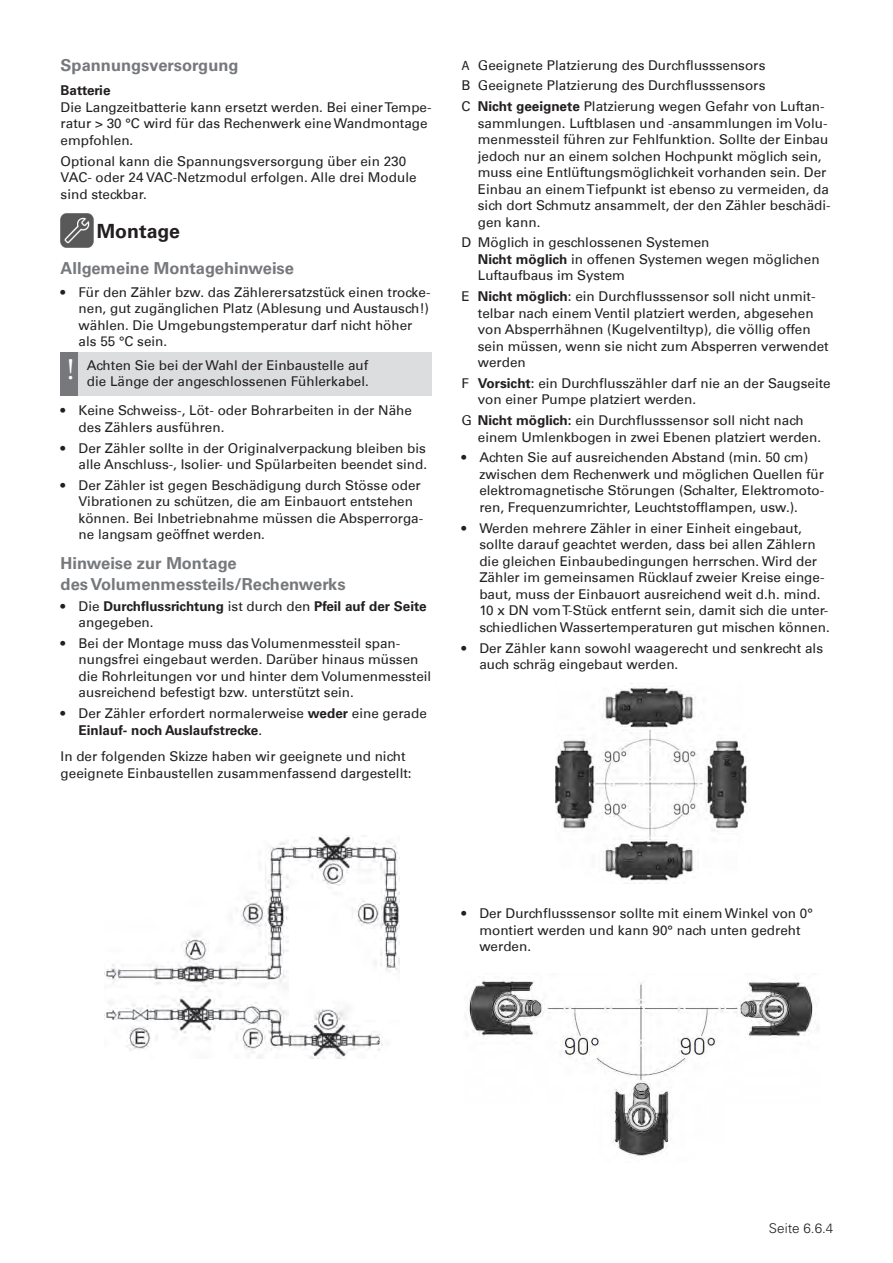
<style>
.page{position:relative;width:893px;height:1263px;background:#fff}
.page>*{position:absolute;margin:0;border:0;box-sizing:border-box;transform-origin:0 0}
.t1{font:700 19.5px "Univers LT Std";color:#231f20}
.t2{font:700 16.5px "Univers LT Std";color:#76787b}
.t3{font:13.5px/16.5px "Univers 55 Roman";color:#231f20}
.t4{font:700 13.5px/16.5px "Univers LT Std";color:#231f20}
.t5{font:300 13.5px "Univers LT Pro 45";color:#231f20}
.s1{font-family:"Univers 55 Roman";font-weight:400}
.s2{font-family:"Univers LT Std";font-weight:700}
.s3{font-family:"Univers";font-weight:700}
</style>
<div class="page">
<img style="left:106px;top:835px;width:294px;height:223px">
<img style="left:60px;top:214px;width:34px;height:33px">
<div style="left:78px;top:352px;width:354px;height:43px;background:#dcdddf"></div>
<div style="left:61px;top:352px;width:17px;height:43px;background:#76787b"></div>
<img style="left:555px;top:687px;width:192px;height:194px">
<img style="left:465px;top:980px;width:348px;height:178px">
<p class="t2" style="left:61px;top:56px;width:180px">Spannungsversorgung</p>
<p class="t4" style="left:61px;top:83px;width:51px">Batterie</p>
<p class="t3" style="left:61px;top:99px;width:372px">Die Langzeitbatterie kann ersetzt werden. Bei einer Tempe&shy;ratur &gt; 30 °C wird für das Rechenwerk eine Wandmontage empfohlen.</p>
<p class="t3" style="left:61px;top:153px;width:358px">Optional kann die Spannungsversorgung über ein 230<br>VAC- oder 24 VAC-Netzmodul erfolgen. Alle drei Module sind steckbar.</p>
<p class="t1" style="left:97px;top:220px;width:85px">Montage</p>
<p class="t2" style="left:61px;top:259px;width:235px">Allgemeine Montagehinweise</p>
<p class="t3" style="left:79px;top:284px;width:353px;text-indent:-18px">• Für den Zähler bzw. das Zählerersatzstück einen trocke&shy;nen, gut zugänglichen Platz (Ablesung und Austausch!) wählen. Die Umgebungstemperatur darf nicht höher als 55 °C sein.</p>
<p class="t3" style="left:87px;top:357px;width:283px">Achten Sie bei der Wahl der Einbaustelle auf</p>
<p class="t3" style="left:87px;top:373px;width:284px">die Länge der angeschlossenen Fühlerkabel.</p>
<p class="t3" style="left:79px;top:402px;width:335px;text-indent:-18px">• Keine Schweiss-, Löt- oder Bohrarbeiten in der Nähe des Zählers ausführen.</p>
<p class="t3" style="left:61px;top:440px;width:368px;text-align:right">• Der Zähler sollte in der Originalverpackung bleiben bis alle Anschluss-, Isolier- und Spülarbeiten beendet sind.</p>
<p class="t3" style="left:79px;top:477px;width:346px;text-indent:-18px">• Der Zähler ist gegen Beschädigung durch Stösse oder Vibrationen zu schützen, die am Einbauort entstehen können. Bei Inbetriebnahme müssen die Absperrorga&shy;ne langsam geöffnet werden.</p>
<p class="t2" style="left:61px;top:554px;width:177px">Hinweise zur Montage</p>
<p class="t2" style="left:61px;top:574px;width:287px">des Volumenmessteils/Rechenwerks</p>
<p class="t4" style="left:79px;top:598px;width:350px;text-indent:-18px"><span class="s1">• Die</span> Durchflussrichtung <span class="s1">ist durch den</span> Pfeil auf der Seite <span class="s1">angegeben.</span></p>
<p class="t3" style="left:79px;top:635px;width:354px;text-indent:-18px">• Bei der Montage muss das Volumenmessteil span&shy;nungsfrei eingebaut werden. Darüber hinaus müssen die Rohrleitungen vor und hinter dem Volumenmessteil ausreichend befestigt bzw. unterstützt sein.</p>
<p class="t3" style="left:79px;top:705px;width:350px;text-indent:-18px">• Der Zähler erfordert normalerweise <span class="s2">weder</span> eine gerade<br><span class="s2">Einlauf- noch Auslaufstrecke</span>.</p>
<p class="t3" style="left:61px;top:748px;width:353px">In der folgenden Skizze haben wir geeignete und nicht geeignete Einbaustellen zusammenfassend dargestellt:</p>
<p class="t3" style="left:478px;top:57px;width:289px">Geeignete Platzierung des Durchflusssensors</p>
<p class="t3" style="left:461px;top:77px;width:306px">B Geeignete Platzierung des Durchflusssensors</p>
<p class="t3" style="left:478px;top:98px;width:354px;text-indent:-16px">C <span class="s3">Nicht geeignete</span> Platzierung wegen Gefahr von Luftan&shy;sammlungen. Luftblasen und -ansammlungen im Volu&shy;menmessteil führen zur Fehlfunktion. Sollte der Einbau jedoch nur an einem solchen Hochpunkt möglich sein, muss eine Entlüftungsmöglichkeit vorhanden sein. Der Einbau an einem Tiefpunkt ist ebenso zu vermeiden, da sich dort Schmutz ansammelt, der den Zähler beschädi&shy;gen kann.</p>
<p class="t3" style="left:461px;top:234px;width:250px">D Möglich in geschlossenen Systemen</p>
<p class="t3" style="left:478px;top:251px;width:343px"><span class="s2">Nicht möglich</span> in offenen Systemen wegen möglichen<br>Luftaufbaus im System</p>
<p class="t3" style="left:478px;top:288px;width:352px;text-indent:-16px">E <span class="s3">Nicht möglich</span>: ein Durchflusssensor soll nicht unmit&shy;telbar nach einem Ventil platziert werden, abgesehen von Absperrhähnen (Kugelventiltyp), die völlig offen sein müssen, wenn sie nicht zum Absperren verwendet werden</p>
<p class="t3" style="left:478px;top:375px;width:354px;text-indent:-16px">F <span class="s3">Vorsicht</span>: ein Durchflusszähler darf nie an der Saugseite von einer Pumpe platziert werden.</p>
<p class="t3" style="left:478px;top:412px;width:345px;text-indent:-16px">G <span class="s3">Nicht möglich:</span> ein Durchflusssensor soll nicht nach einem Umlenkbogen in zwei Ebenen platziert werden.</p>
<p class="t3" style="left:479px;top:449px;width:346px;text-indent:-18px">• Achten Sie auf ausreichenden Abstand (min. 50 cm) zwischen dem Rechenwerk und möglichen Quellen für elektromagnetische Störungen (Schalter, Elektromoto&shy;ren, Frequenzumrichter, Leuchtstofflampen, usw.).</p>
<p class="t3" style="left:479px;top:520px;width:352px;text-indent:-18px">• Werden mehrere Zähler in einer Einheit eingebaut, sollte darauf geachtet werden, dass bei allen Zählern die gleichen Einbaubedingungen herrschen. Wird der Zähler im gemeinsamen Rücklauf zweier Kreise einge&shy;baut, muss der Einbauort ausreichend weit d.h. mind.<br>10 x DN vom T-Stück entfernt sein, damit sich die unter&shy;schiedlichen Wassertemperaturen gut mischen können.</p>
<p class="t3" style="left:479px;top:639px;width:345px;text-indent:-18px">• Der Zähler kann sowohl waagerecht und senkrecht als auch schräg eingebaut werden.</p>
<p class="t3" style="left:479px;top:905px;width:335px;text-indent:-18px">• Der Durchflusssensor sollte mit einem Winkel von 0° montiert werden und kann 90° nach unten gedreht werden.</p>
<p class="t5" style="left:769px;top:1220px;width:66px">Seite 6.6.4</p>
</div>
